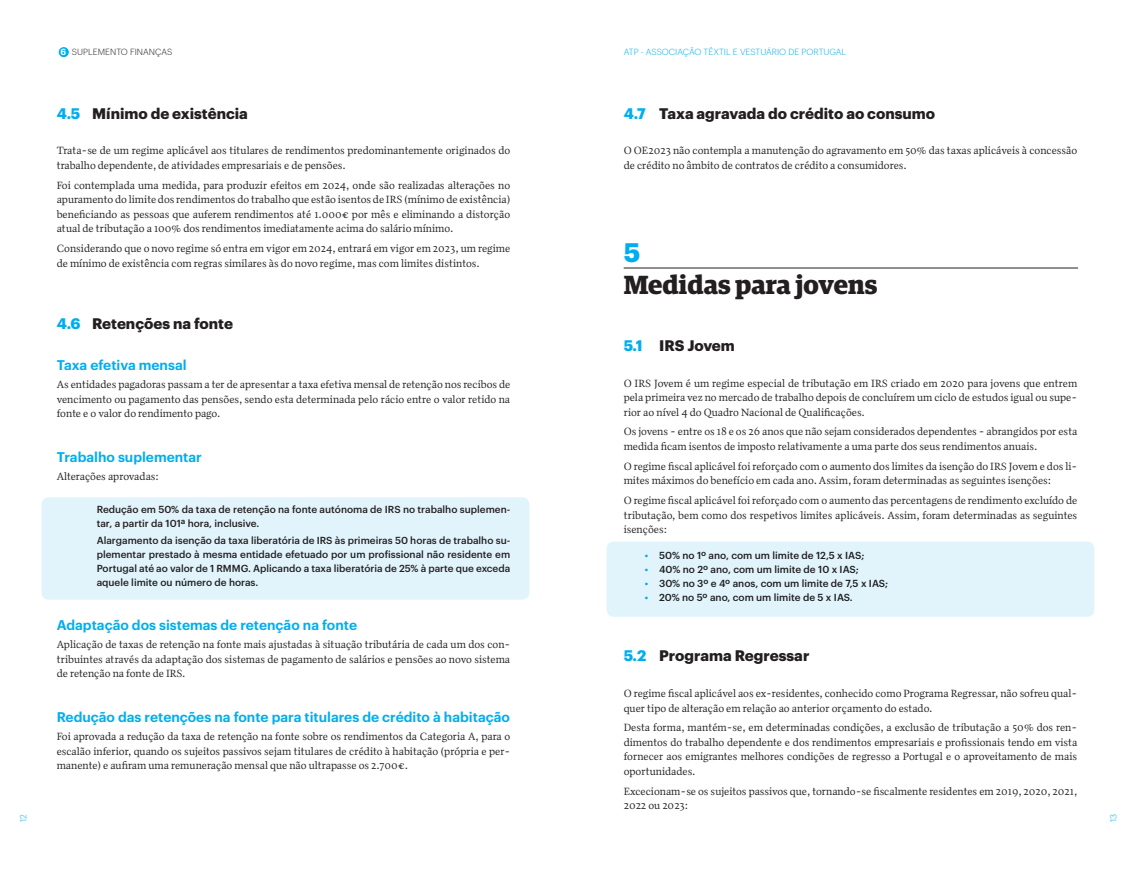
<style>
.page{position:relative;width:1134px;height:886px;background:#fff}
.page>*{position:absolute;margin:0;border:0;box-sizing:border-box;transform-origin:0 0}
.t1{font:700 26.25px "Guardian Egyp";color:#231f20}
.t2{font:700 26.25px "Graphik";color:#00aeef}
.t3{font:700 15px "Graphik";color:#231f20}
.t4{font:600 13.75px "Graphik";color:#00aeef}
.t5{font:10.75px/14.5px "Quiosco One";color:#231f20}
.t6{font:500 10px/13.8px "Graphik";color:#231f20}
.t7{font:300 8.75px "Graphik";color:#00aeef}
.t8{font:300 8.75px "Graphik";color:#231f20}
.s1{font-weight:600;color:#fff}
.s2{color:#00aeef}
</style>
<div class="page">
<div style="left:59px;top:47px;width:10px;height:10px;background:#00aeef;border-radius:50%"></div>
<div style="left:42px;top:497px;width:487px;height:103px;background:#e1f4fc;border-radius:7px"></div>
<div style="left:606px;top:542px;width:488px;height:75px;background:#e1f4fc;border-radius:7px"></div>
<hr style="left:624px;top:268px;width:454px;height:1px;background:#231f20">
<p class="t7" style="left:17px;top:822px;width:9px;rotate:-90deg">12</p>
<p class="t8" style="left:60px;top:46px;width:113px"><span class="s1">6</span> SUPLEMENTO FINANÇAS</p>
<p class="t7" style="left:624px;top:46px;width:224px">ATP - ASSOCIAÇÃO TÊXTIL E VESTUÁRIO DE PORTUGAL</p>
<h2 class="t3" style="left:57px;top:102px;width:193px"><span class="s2">4.5</span> Mínimo de existência</h2>
<p class="t5" style="left:57px;top:143px;width:455px">Trata-se de um regime aplicável aos titulares de rendimentos predominantemente originados do trabalho dependente, de atividades empresariais e de pensões.</p>
<p class="t5" style="left:57px;top:178px;width:455px;text-align:justify">Foi contemplada uma medida, para produzir efeitos em 2024, onde são realizadas alterações no apuramento do limite dos rendimentos do trabalho que estão isentos de IRS (mínimo de existência) beneficiando as pessoas que auferem rendimentos até 1.000€ por mês e eliminando a distorção atual de tributação a 100% dos rendimentos imediatamente acima do salário mínimo.</p>
<p class="t5" style="left:57px;top:241px;width:455px">Considerando que o novo regime só entra em vigor em 2024, entrará em vigor em 2023, um regime de mínimo de existência com regras similares às do novo regime, mas com limites distintos.</p>
<h2 class="t3" style="left:57px;top:312px;width:178px"><span class="s2">4.6</span> Retenções na fonte</h2>
<p class="t4" style="left:57px;top:355px;width:131px">Taxa efetiva mensal</p>
<p class="t5" style="left:57px;top:377px;width:455px;text-align:justify">As entidades pagadoras passam a ter de apresentar a taxa efetiva mensal de retenção nos recibos de vencimento ou pagamento das pensões, sendo esta determinada pelo rácio entre o valor retido na fonte e o valor do rendimento pago.</p>
<p class="t4" style="left:57px;top:447px;width:147px">Trabalho suplementar</p>
<p class="t5" style="left:57px;top:469px;width:104px">Alterações aprovadas:</p>
<p class="t6" style="left:97px;top:502px;width:415px">Redução em 50% da taxa de retenção na fonte autónoma de IRS no trabalho suplemen&shy;tar, a partir da 101ª hora, inclusive.</p>
<p class="t6" style="left:97px;top:533px;width:415px;text-align:justify">Alargamento da isenção da taxa liberatória de IRS às primeiras 50 horas de trabalho su&shy;plementar prestado à mesma entidade efetuado por um profissional não residente em Portugal até ao valor de 1 RMMG. Aplicando a taxa liberatória de 25% à parte que exceda aquele limite ou número de horas.</p>
<p class="t4" style="left:57px;top:615px;width:302px">Adaptação dos sistemas de retenção na fonte</p>
<p class="t5" style="left:57px;top:637px;width:455px;text-align:justify">Aplicação de taxas de retenção na fonte mais ajustadas à situação tributária de cada um dos con&shy;tribuintes através da adaptação dos sistemas de pagamento de salários e pensões ao novo sistema de retenção na fonte de IRS.</p>
<p class="t4" style="left:57px;top:707px;width:455px">Redução das retenções na fonte para titulares de crédito à habitação</p>
<p class="t5" style="left:57px;top:729px;width:455px;text-align:justify">Foi aprovada a redução da taxa de retenção na fonte sobre os rendimentos da Categoria A, para o escalão inferior, quando os sujeitos passivos sejam titulares de crédito à habitação (própria e per&shy;manente) e aufiram uma remuneração mensal que não ultrapasse os 2.700€.</p>
<h2 class="t3" style="left:624px;top:102px;width:313px"><span class="s2">4.7</span> Taxa agravada do crédito ao consumo</h2>
<p class="t5" style="left:624px;top:143px;width:455px">O OE2023 não contempla a manutenção do agravamento em 50% das taxas aplicáveis à concessão de crédito no âmbito de contratos de crédito a consumidores.</p>
<h1 class="t2" style="left:624px;top:233px;width:18px">5</h1>
<h1 class="t1" style="left:624px;top:264px;width:255px">Medidas para jovens</h1>
<h2 class="t3" style="left:624px;top:334px;width:113px"><span class="s2">5.1</span> IRS Jovem</h2>
<p class="t5" style="left:624px;top:375px;width:455px;text-align:justify">O IRS Jovem é um regime especial de tributação em IRS criado em 2020 para jovens que entrem pela primeira vez no mercado de trabalho depois de concluírem um ciclo de estudos igual ou supe&shy;rior ao nível 4 do Quadro Nacional de Qualificações.</p>
<p class="t5" style="left:624px;top:424px;width:455px">Os jovens - entre os 18 e os 26 anos que não sejam considerados dependentes - abrangidos por esta medida ficam isentos de imposto relativamente a uma parte dos seus rendimentos anuais.</p>
<p class="t5" style="left:624px;top:459px;width:455px">O regime fiscal aplicável foi reforçado com o aumento dos limites da isenção do IRS Jovem e dos li&shy;mites máximos do benefício em cada ano. Assim, foram determinadas as seguintes isenções:</p>
<p class="t5" style="left:624px;top:493px;width:455px;text-align:justify">O regime fiscal aplicável foi reforçado com o aumento das percentagens de rendimento excluído de tributação, bem como dos respetivos limites aplicáveis. Assim, foram determinadas as seguintes isenções:</p>
<p class="t6" style="left:645px;top:548px;width:221px"><span class="s2">•</span> 50% no 1º ano, com um limite de 12,5 x IAS;</p>
<p class="t6" style="left:645px;top:562px;width:216px"><span class="s2">•</span> 40% no 2º ano, com um limite de 10 x IAS;</p>
<p class="t6" style="left:645px;top:575px;width:245px"><span class="s2">•</span> 30% no 3º e 4º anos, com um limite de 7,5 x IAS;</p>
<p class="t6" style="left:645px;top:589px;width:209px"><span class="s2">•</span> 20% no 5º ano, com um limite de 5 x IAS.</p>
<h2 class="t3" style="left:624px;top:644px;width:187px"><span class="s2">5.2</span> Programa Regressar</h2>
<p class="t5" style="left:624px;top:686px;width:455px">O regime fiscal aplicável aos ex-residentes, conhecido como Programa Regressar, não sofreu qual&shy;quer tipo de alteração em relação ao anterior orçamento do estado.</p>
<p class="t5" style="left:624px;top:720px;width:455px;text-align:justify">Desta forma, mantém-se, em determinadas condições, a exclusão de tributação a 50% dos ren&shy;dimentos do trabalho dependente e dos rendimentos empresariais e profissionais tendo em vista fornecer aos emigrantes melhores condições de regresso a Portugal e o aproveitamento de mais oportunidades.</p>
<p class="t5" style="left:624px;top:783px;width:455px">Excecionam-se os sujeitos passivos que, tornando-se fiscalmente residentes em 2019, 2020, 2021,<br>2022 ou 2023:</p>
<p class="t7" style="left:1107px;top:822px;width:10px;rotate:-90deg">13</p>
</div>
